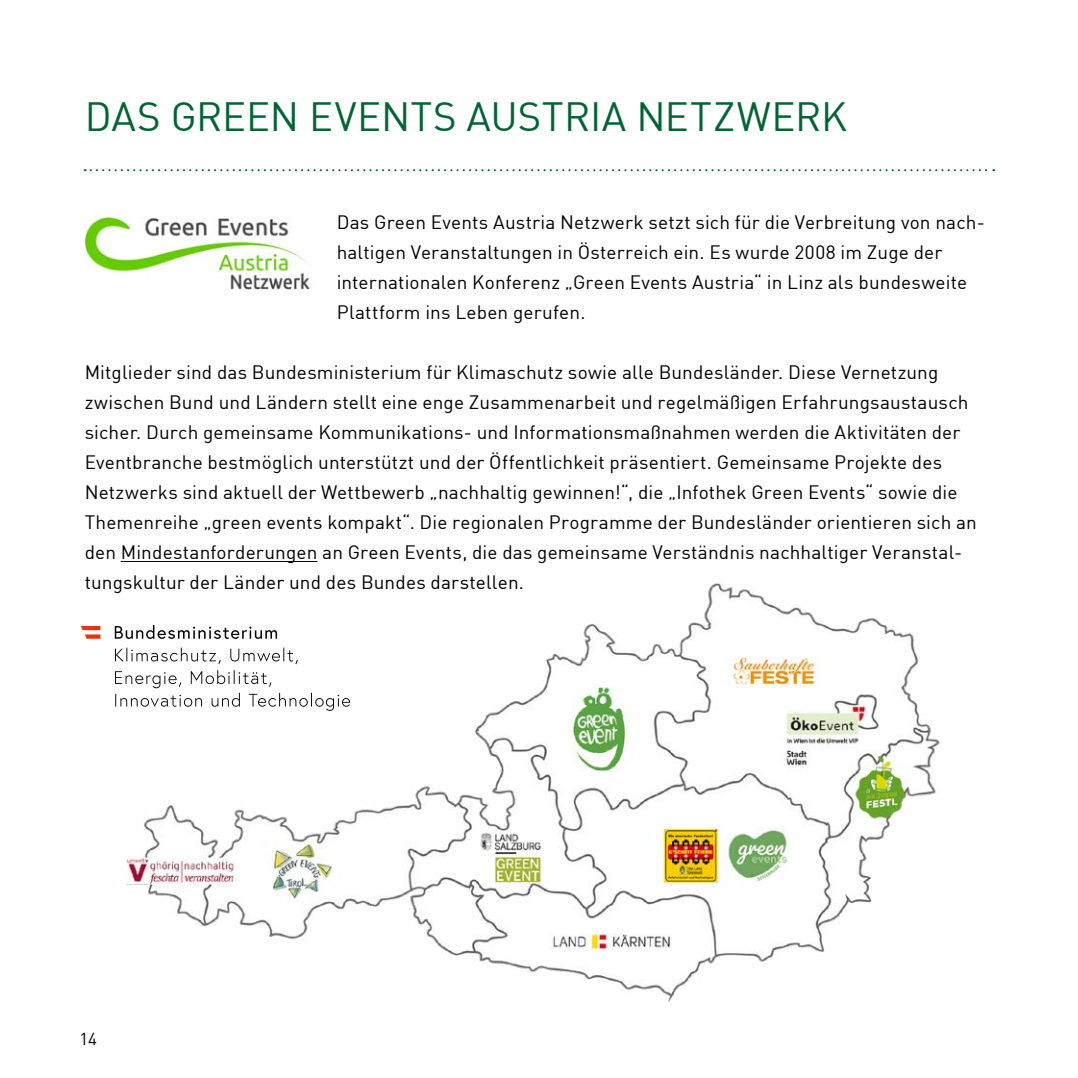
<style>
.page{position:relative;width:1078px;height:1078px;background:#fff}
.page>*{position:absolute;margin:0;border:0;box-sizing:border-box;transform-origin:0 0}
.Fließtext_U1{font:40px "DIN";color:#006533}
.Fließtext_p{font:19px/30px "DIN";letter-spacing:.01em;color:#000}
.t1{font:17px "DIN";color:#000}
</style>
<div class="page">
<hr style="left:121px;top:561px;width:196px;height:1px;background:#000">
<svg style="left:85px;top:169px;width:909px;height:2px"></svg>
<img style="left:126px;top:583px;width:815px;height:418px">
<img style="left:85px;top:216px;width:225px;height:73px">
<svg style="left:115px;top:670px;width:235px;height:40px"></svg>
<svg style="left:115px;top:647px;width:183px;height:17px"></svg>
<svg style="left:115px;top:625px;width:162px;height:13px"></svg>
<svg style="left:81px;top:625px;width:19px;height:13px"></svg>
<h1 class="Fließtext_U1" style="left:85px;top:91px;width:764px">DAS GREEN EVENTS AUSTRIA NETZWERK</h1>
<p class="Fließtext_p" style="left:336px;top:207px;width:649px">Das Green Events Austria Netzwerk setzt sich für die Verbreitung von nach&shy;haltigen Veranstaltungen in Österreich ein. Es wurde 2008 im Zuge der internationalen Konferenz „Green Events Austria“ in Linz als bundesweite Plattform ins Leben gerufen.</p>
<p class="Fließtext_p" style="left:85px;top:357px;width:893px">Mitglieder sind das Bundesministerium für Klimaschutz sowie alle Bundesländer. Diese Vernetzung zwischen Bund und Ländern stellt eine enge Zusammenarbeit und regelmäßigen Erfahrungsaustausch sicher. Durch gemeinsame Kommunikations- und Informationsmaßnahmen werden die Aktivitäten der Eventbranche bestmöglich unterstützt und der Öffentlichkeit präsentiert. Gemeinsame Projekte des Netzwerks sind aktuell der Wettbewerb „nachhaltig gewinnen!“, die „Infothek Green Events“ sowie die Themenreihe „green events kompakt“. Die regionalen Programme der Bundesländer orientieren sich an den Mindestanforderungen an Green Events, die das gemeinsame Verständnis nachhaltiger Veranstal&shy;tungskultur der Länder und des Bundes darstellen.</p>
<p class="t1" style="left:79px;top:1027px;width:19px">14</p>
</div>
